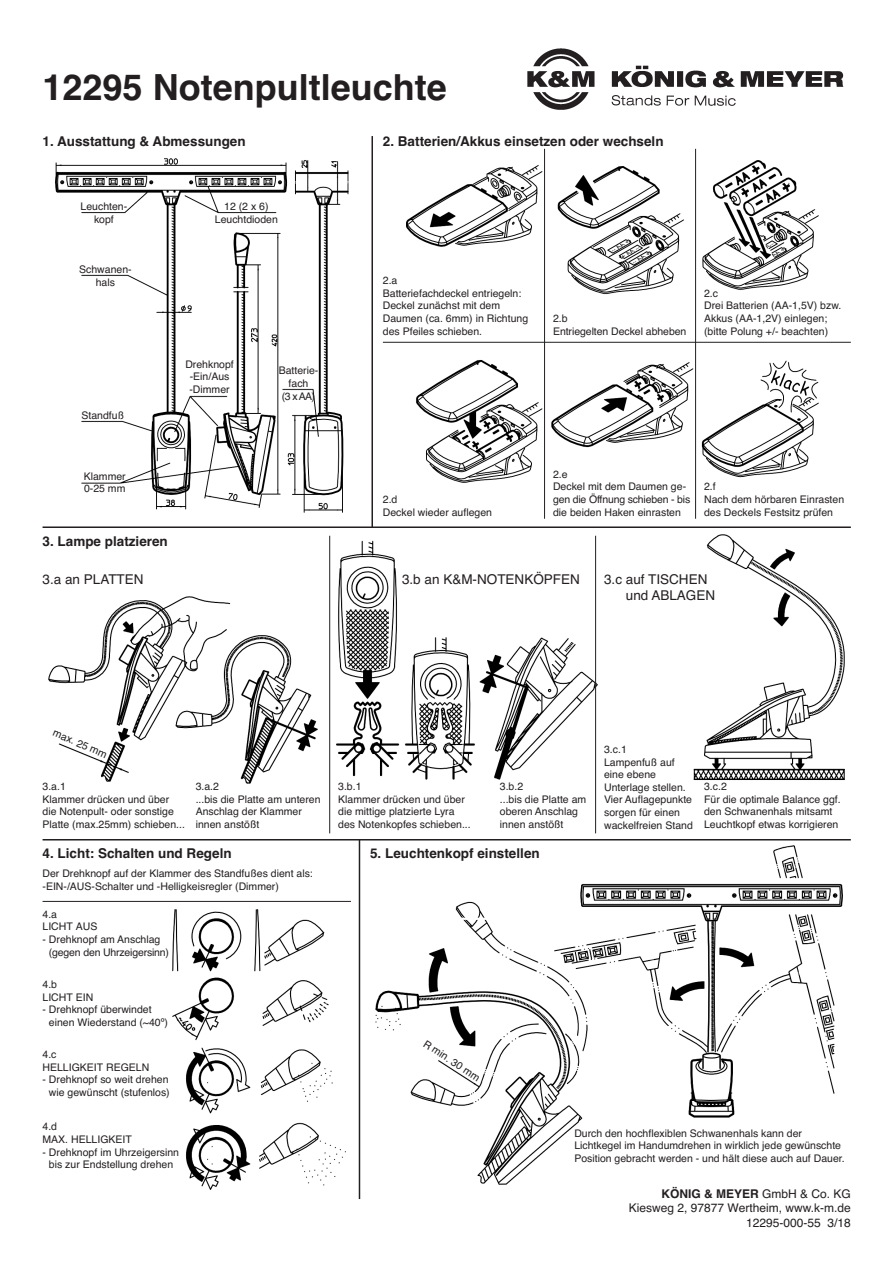
<style>
.page{position:relative;width:893px;height:1263px;background:#fff}
.page>*{position:absolute;margin:0;border:0;box-sizing:border-box;transform-origin:0 0}
.t1{font:700 36px "Helvetica";color:#231f20}
.t2{font:700 13.5px "Helvetica";color:#231f20}
.t3{font:13.5px/16.2px "Helvetica";color:#231f20}
.t4{font:12px/14.4px "Helvetica";color:#231f20;text-align:right}
.t5{font:10.5px/12.6px "Helvetica";color:#231f20}
.s1{color:#fff}
.s2{font-weight:700}
</style>
<div class="page">
<img style="left:55px;top:159px;width:293px;height:354px">
<img style="left:406px;top:160px;width:412px;height:322px">
<img style="left:48px;top:534px;width:796px;height:250px">
<img style="left:527px;top:48px;width:317px;height:61px">
<hr style="left:43px;top:526px;width:807px;height:2px;background:#231f20">
<div style="left:43px;top:536px;width:170px;height:13px;background:#fff"></div>
<img style="left:172px;top:909px;width:174px;height:281px">
<img style="left:375px;top:845px;width:467px;height:340px">
<div style="left:370px;top:848px;width:182px;height:13px;background:#fff"></div>
<hr style="left:453px;top:918px;width:207px;height:2px;background:#fff">
<hr style="left:43px;top:839px;width:807px;height:2px;background:#231f20">
<hr style="left:383px;top:342px;width:467px;height:1px;background:#231f20">
<hr style="left:371px;top:136px;width:2px;height:391px;background:#231f20">
<hr style="left:544px;top:149px;width:1px;height:370px;background:#231f20">
<hr style="left:695px;top:149px;width:1px;height:370px;background:#231f20">
<hr style="left:329px;top:536px;width:1px;height:297px;background:#231f20">
<hr style="left:595px;top:536px;width:1px;height:297px;background:#231f20">
<div style="left:621px;top:1182px;width:229px;height:47px;background:#fff"></div>
<hr style="left:359px;top:840px;width:1px;height:359px;background:#231f20">
<hr style="left:43px;top:901px;width:308px;height:1px;background:#231f20">
<h1 class="t1" style="left:43px;top:74px;width:406px">12295 Notenpultleuchte</h1>
<p class="t2" style="left:43px;top:136px;width:205px">1. Ausstattung &amp; Abmessungen</p>
<p class="t2" style="left:383px;top:136px;width:282px">2. Batterien/Akkus einsetzen oder wechseln</p>
<p class="t5" style="left:81px;top:201px;width:48px;text-align:center">Leuchten&shy;kopf</p>
<p class="t5" style="left:79px;top:264px;width:54px;text-align:center">Schwanen&shy;hals</p>
<p class="t5" style="left:215px;top:201px;width:65px;text-align:center">12 (2 x 6)<br>Leuchtdioden</p>
<p class="t5" style="left:81px;top:410px;width:44px">Standfuß</p>
<p class="t5" style="left:185px;top:359px;width:50px;text-align:center">Drehknopf -Ein/Aus -Dimmer</p>
<p class="t5" style="left:279px;top:365px;width:41px;text-align:center">Batterie&shy;fach<br>(3 x AA)</p>
<p class="t5" style="left:84px;top:471px;width:43px">Klammer<br>0-25 mm</p>
<p class="t2" style="left:43px;top:536px;width:127px">3. Lampe platzieren</p>
<p class="t5" style="left:383px;top:275px;width:147px">2.a<br>Batteriefachdeckel entriegeln:<br>Deckel zunächst mit dem<br>Daumen (ca. 6mm) in Richtung des Pfeiles schieben.</p>
<p class="t5" style="left:553px;top:313px;width:135px">2.b<br>Entriegelten Deckel abheben</p>
<p class="t5" style="left:704px;top:288px;width:139px">2.c<br>Drei Batterien (AA-1,5V) bzw.<br>Akkus (AA-1,2V) einlegen; (bitte Polung +/- beachten)</p>
<p class="t5" style="left:383px;top:494px;width:111px">2.d<br>Deckel wieder auflegen</p>
<p class="t5" style="left:553px;top:469px;width:139px">2.e<br>Deckel mit dem Daumen ge&shy;gen die Öffnung schieben - bis die beiden Haken einrasten</p>
<p class="t5" style="left:704px;top:481px;width:142px">2.f<br>Nach dem hörbaren Einrasten des Deckels Festsitz prüfen</p>
<p class="t3" style="left:43px;top:573px;width:103px">3.a an PLATTEN</p>
<p class="t3" style="left:402px;top:573px;width:179px">3.b an K&amp;M-NOTENKÖPFEN</p>
<p class="t3" style="left:604px;top:573px;width:113px">3.c auf TISCHEN<br><span class="s1">3.c</span> und ABLAGEN</p>
<p class="t5" style="left:56px;top:727px;width:59px;rotate:23deg">max. 25 mm</p>
<p class="t5" style="left:604px;top:744px;width:90px">3.c.1<br>Lampenfuß auf eine ebene<br>Unterlage stellen.<br>Vier Auflagepunkte sorgen für einen wackelfreien Stand</p>
<p class="t5" style="left:196px;top:781px;width:126px">3.a.2<br>...bis die Platte am unteren<br>Anschlag der Klammer innen anstößt</p>
<p class="t5" style="left:338px;top:781px;width:134px">3.b.1<br>Klammer drücken und über die mittige platzierte Lyra des Notenkopfes schieben...</p>
<p class="t5" style="left:500px;top:781px;width:88px">3.b.2<br>...bis die Platte am oberen Anschlag innen anstößt</p>
<p class="t5" style="left:704px;top:781px;width:138px">3.c.2<br>Für die optimale Balance ggf. den Schwanenhals mitsamt<br>Leuchtkopf etwas korrigieren</p>
<p class="t5" style="left:43px;top:781px;width:144px">3.a.1<br>Klammer drücken und über die Notenpult- oder sonstige<br>Platte (max.25mm) schieben...</p>
<p class="t5" style="left:43px;top:868px;width:272px">Der Drehknopf auf der Klammer des Standfußes dient als: -EIN-/AUS-Schalter und -Helligkeisregler (Dimmer)</p>
<p class="t2" style="left:43px;top:849px;width:191px">4. Licht: Schalten und Regeln</p>
<p class="t2" style="left:370px;top:849px;width:171px">5. Leuchtenkopf einstellen</p>
<p class="t5" style="left:43px;top:909px;width:56px">4.a<br>LICHT AUS</p>
<p class="t5" style="left:43px;top:934px;width:119px">- Drehknopf am Anschlag</p>
<p class="t5" style="left:43px;top:947px;width:128px"><span class="s1">-</span> (gegen den Uhrzeigersinn)</p>
<p class="t5" style="left:43px;top:979px;width:52px">4.b<br>LICHT EIN</p>
<p class="t5" style="left:43px;top:1004px;width:111px">- Drehknopf überwindet</p>
<p class="t5" style="left:43px;top:1017px;width:127px"><span class="s1">-</span> einen Wiederstand (~40º)</p>
<p class="t5" style="left:43px;top:1049px;width:108px">4.c<br>HELLIGKEIT REGELN</p>
<p class="t5" style="left:43px;top:1074px;width:128px">- Drehknopf so weit drehen</p>
<p class="t5" style="left:43px;top:1087px;width:129px"><span class="s1">-</span> wie gewünscht (stufenlos)</p>
<p class="t5" style="left:43px;top:1121px;width:91px">4.d<br>MAX. HELLIGKEIT</p>
<p class="t5" style="left:43px;top:1147px;width:138px">- Drehknopf im Uhrzeigersinn</p>
<p class="t5" style="left:43px;top:1159px;width:132px"><span class="s1">-</span> bis zur Endstellung drehen</p>
<p class="t5" style="left:427px;top:1038px;width:67px;rotate:33deg">R min. 30 mm</p>
<p class="t5" style="left:574px;top:1128px;width:272px">Durch den hochflexiblen Schwanenhals kann der<br>Lichtkegel im Handumdrehen in wirklich jede gewünschte<br>Position gebracht werden - und hält diese auch auf Dauer.</p>
<p class="t4" style="left:628px;top:1188px;width:223px"><span class="s2">KÖNIG &amp; MEYER</span> GmbH &amp; Co. KG<br>Kiesweg 2, 97877 Wertheim, www.k-m.de<br>12295-000-55 3/18</p>
</div>
